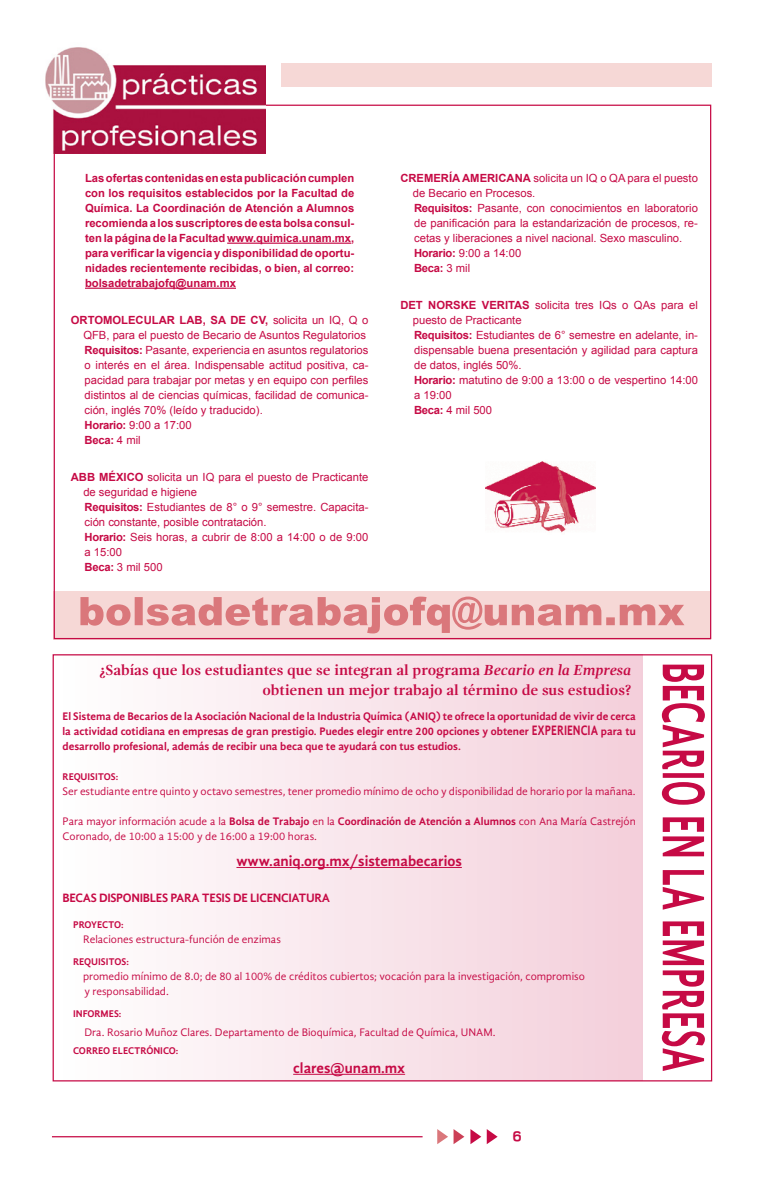
<style>
.page{position:relative;width:765px;height:1190px;background:#fff}
.page>*{position:absolute;margin:0;border:0;box-sizing:border-box;transform-origin:0 0}
.Body_Text{font:700 15px/20px "Gandhi Serif";color:#c60a45;text-align:right}
.Body_Text-2{font:700 15px "Gandhi Sans";color:#c60a45}
.t1{font:700 15px "Teen";color:#c60a45}
.Body_Text-3{font:700 12.5px "Gandhi Sans";letter-spacing:-.025em;color:#c60a45}
.cprograma{font:11.25px/15px "Arial";color:#c60a45;text-align:justify}
.Body_Text-4{font:11.25px/15px "Gandhi Sans";color:#c60a45}
.Body_Text-5{font:700 11.25px/15px "Arial";color:#c60a45;text-align:justify}
.coordinador{font:11.25px/15px "Arial";color:#c60a45}
.Body_Text-6{font:700 11.25px/15px "Gandhi Sans";color:#c60a45;text-align:justify}
.cprograma-2{font:700 11.25px "Arial";letter-spacing:-.025em;color:#c60a45}
.Body_Text-7{font:700 10px "Gandhi Sans";color:#c60a45}
.Body_Text-8{font:700 10px "Gandhi Sans";letter-spacing:-.02em;color:#c60a45}
.s1{font-weight:700}
.s2{font-weight:400}
.s3{font-style:italic}
.s4{font-size:14px}
</style>
<div class="page">
<hr style="left:52px;top:1135px;width:371px;height:2px;background:#c60a45">
<svg style="left:487px;top:1129px;width:11px;height:14px"></svg>
<svg style="left:470px;top:1129px;width:11px;height:14px"></svg>
<svg style="left:454px;top:1129px;width:10px;height:14px"></svg>
<svg style="left:437px;top:1129px;width:11px;height:14px"></svg>
<div style="left:54px;top:654px;width:589px;height:426px;background:linear-gradient(to right,#feffff,#f3cfda)"></div>
<div style="left:54px;top:590px;width:657px;height:49px;background:#f6d8d6"></div>
<div style="left:282px;top:64px;width:430px;height:23px;background:#f6d8d6"></div>
<img style="left:486px;top:461px;width:109px;height:72px">
<img style="left:45px;top:47px;width:221px;height:106px">
<hr style="left:227px;top:242px;width:124px;height:2px;background:#c60a45">
<hr style="left:85px;top:287px;width:151px;height:2px;background:#c60a45">
<hr style="left:236px;top:866px;width:226px;height:1px;background:#c60a45">
<hr style="left:293px;top:1073px;width:112px;height:1px;background:#c60a45">
<svg style="left:80px;top:596px;width:604px;height:37px"></svg>
<svg style="left:662px;top:664px;width:43px;height:406px"></svg>
<p class="Body_Text-5" style="left:85px;top:171px;width:271px">Las ofertas contenidas en esta publicación cumplen con los requisitos establecidos por la Facultad de Química. La Coordinación de Atención a Alumnos recomienda a los suscriptores de esta bolsa consul&shy;ten la página de la Facultad www.quimica.unam.mx, para verificar la vigencia y disponibilidad de oportu&shy;nidades recientemente recibidas, o bien, al correo: bolsadetrabajofq@unam.mx</p>
<p class="coordinador" style="left:71px;top:313px;width:299px;text-align:right"><span class="s1">ORTOMOLECULAR LAB, SA DE CV,</span> solicita un IQ, Q o<br>QFB, para el puesto de Becario de Asuntos Regulatorios</p>
<p class="cprograma" style="left:85px;top:343px;width:285px"><span class="s1">Requisitos:</span> Pasante, experiencia en asuntos regulatorios o interés en el área. Indispensable actitud positiva, ca&shy;pacidad para trabajar por metas y en equipo con perfiles distintos al de ciencias químicas, facilidad de comunica&shy;ción, inglés 70% (leído y traducido).</p>
<p class="cprograma" style="left:85px;top:418px;width:109px"><span class="s1">Horario:</span> 9:00 a 17:00</p>
<p class="cprograma-2" style="left:85px;top:433px;width:58px">Beca: <span class="s2">4 mil</span></p>
<p class="coordinador" style="left:83px;top:470px;width:287px;text-indent:-12px"><span class="s1">ABB MÉXICO</span> solicita un IQ para el puesto de Practicante de seguridad e higiene</p>
<p class="cprograma" style="left:85px;top:500px;width:285px"><span class="s1">Requisitos:</span> Estudiantes de 8° o 9° semestre. Capacita&shy;ción constante, posible contratación.</p>
<p class="cprograma" style="left:85px;top:530px;width:285px"><span class="s1">Horario:</span> Seis horas, a cubrir de 8:00 a 14:00 o de 9:00 a 15:00</p>
<p class="cprograma" style="left:85px;top:560px;width:80px"><span class="s1">Beca:</span> 3 mil 500</p>
<p class="coordinador" style="left:413px;top:170px;width:287px;text-indent:-12px"><span class="s1">CREMERÍA AMERICANA</span> solicita un IQ o QA para el puesto de Becario en Procesos.</p>
<p class="cprograma" style="left:414px;top:200px;width:285px"><span class="s1">Requisitos:</span> Pasante, con conocimientos en laboratorio de panificación para la estandarización de procesos, re&shy;cetas y liberaciones a nivel nacional. Sexo masculino.</p>
<p class="cprograma" style="left:414px;top:245px;width:109px"><span class="s1">Horario:</span> 9:00 a 14:00</p>
<p class="cprograma-2" style="left:414px;top:260px;width:58px">Beca: <span class="s2">3 mil</span></p>
<p class="coordinador" style="left:413px;top:298px;width:287px;text-indent:-12px"><span class="s1">DET NORSKE VERITAS</span> solicita tres IQs o QAs para el puesto de Practicante</p>
<p class="cprograma" style="left:414px;top:328px;width:285px"><span class="s1">Requisitos:</span> Estudiantes de 6° semestre en adelante, in&shy;dispensable buena presentación y agilidad para captura de datos, inglés 50%.</p>
<p class="cprograma" style="left:414px;top:373px;width:285px"><span class="s1">Horario:</span> matutino de 9:00 a 13:00 o de vespertino 14:00 a 19:00</p>
<p class="cprograma" style="left:414px;top:403px;width:80px"><span class="s1">Beca:</span> 4 mil 500</p>
<p class="Body_Text" style="left:100px;top:659px;width:533px">¿Sabías que los estudiantes que se integran al programa <span class="s3">Becario en la Empresa </span>obtienen un mejor trabajo al término de sus estudios?</p>
<p class="Body_Text-6" style="left:63px;top:708px;width:575px">El Sistema de Becarios de la Asociación Nacional de la Industria Química (ANIQ) te ofrece la oportunidad de vivir de cerca la actividad cotidiana en empresas de gran prestigio. Puedes elegir entre 200 opciones y obtener <span class="s4">EXPERIENCIA</span> para tu desarrollo profesional, además de recibir una beca que te ayudará con tus estudios.</p>
<p class="Body_Text-7" style="left:63px;top:771px;width:57px">REQUISITOS:</p>
<p class="Body_Text-4" style="left:63px;top:783px;width:575px">Ser estudiante entre quinto y octavo semestres, tener promedio mínimo de ocho y disponibilidad de horario por la mañana.</p>
<p class="Body_Text-4" style="left:63px;top:813px;width:575px">Para mayor información acude a la <span class="s1">Bolsa de Trabajo</span> en la <span class="s1">Coordinación de Atención a Alumnos</span> con Ana María Castrejón<br>Coronado, de 10:00 a 15:00 y de 16:00 a 19:00 horas.</p>
<p class="Body_Text-2" style="left:236px;top:852px;width:227px">www.aniq.org.mx/sistemabecarios</p>
<p class="Body_Text-3" style="left:63px;top:890px;width:269px">BECAS DISPONIBLES PARA TESIS DE LICENCIATURA</p>
<p class="Body_Text-8" style="left:73px;top:918px;width:52px">PROYECTO:</p>
<p class="Body_Text-4" style="left:83px;top:931px;width:199px">Relaciones estructura-función de enzimas</p>
<p class="Body_Text-7" style="left:73px;top:955px;width:57px">REQUISITOS:</p>
<p class="Body_Text-4" style="left:83px;top:968px;width:503px">promedio mínimo de 8.0; de 80 al 100% de créditos cubiertos; vocación para la investigación, compromiso y responsabilidad.</p>
<p class="Body_Text-7" style="left:73px;top:1007px;width:50px">INFORMES:</p>
<p class="Body_Text-4" style="left:84px;top:1024px;width:413px">Dra. Rosario Muñoz Clares. Departamento de Bioquímica, Facultad de Química, UNAM.</p>
<p class="Body_Text-7" style="left:73px;top:1044px;width:107px">CORREO ELECTRÓNICO:</p>
<p class="Body_Text-2" style="left:293px;top:1058px;width:113px">clares@unam.mx</p>
<h1 class="t1" style="left:513px;top:1127px;width:10px">6</h1>
</div>
